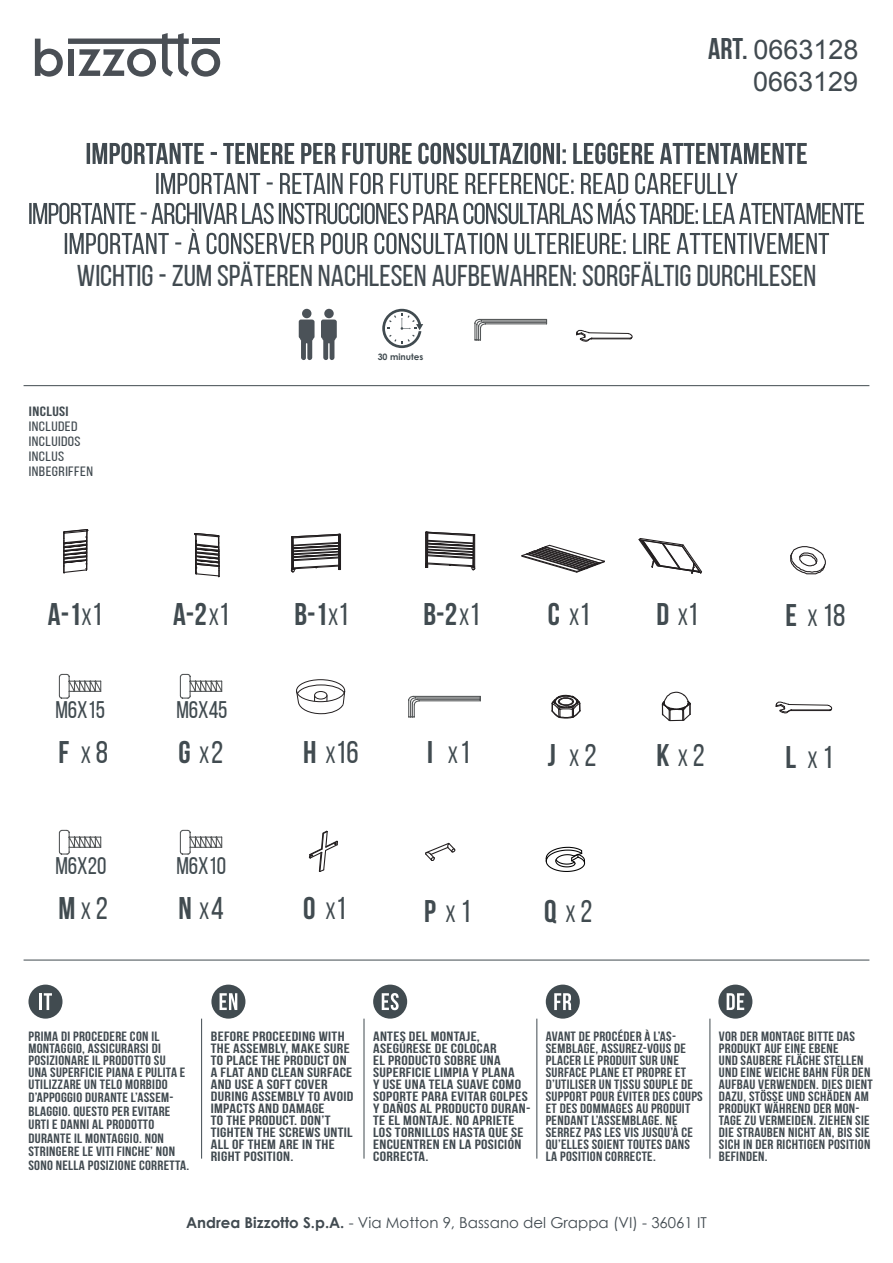
<style>
.page{position:relative;width:893px;height:1263px;background:#fff}
.page>*{position:absolute;margin:0;border:0;box-sizing:border-box;transform-origin:0 0}
.t1{font:700 31.35px "Bebas Neue";color:#414b50}
.t2{font:31.35px "Bebas Neue";color:#414b50}
.t3{font:30px "Bebas Neue";color:#414a50;scale:1.05 1}
.t4{font:27px/32.7px "Arial";color:#414a50;text-align:right}
.t5{font:24px "Bebas Neue";color:#414b50}
.t6{font:15px "Century Gothic";color:#414a50}
.t7{font:700 13.5px/12px "Bebas Neue";letter-spacing:.02em;color:#414a50;scale:1.1 1}
.t8{font:700 13.5px/12px "Bebas Neue";letter-spacing:.02em;color:#414a50;scale:1.2 1}
.t9{font:13.5px/15px "Bebas Neue";letter-spacing:.025em;color:#414a50;scale:1.2 1}
.t10{font:700 8.85px "Century Gothic Pro";color:#414b50}
.s1{font-family:"Bebas Neue";font-weight:700;font-size:30px}
.s2{font-weight:400;font-size:23.55px}
.s3{font-weight:400}
.s4{font-weight:700}
.s5{font-size:23.55px}
</style>
<div class="page">
<hr style="left:24px;top:385px;width:845px;height:1px;background:#414b50">
<div style="left:324px;top:309px;width:10px;height:9px;background:#4b5258;border-radius:50%"></div>
<svg style="left:321px;top:319px;width:16px;height:41px"></svg>
<div style="left:302px;top:309px;width:9px;height:9px;background:#4b5258;border-radius:50%"></div>
<svg style="left:299px;top:319px;width:16px;height:41px"></svg>
<svg style="left:382px;top:309px;width:41px;height:39px"></svg>
<svg style="left:35px;top:33px;width:185px;height:44px"></svg>
<div style="left:192px;top:39px;width:27px;height:5px;background:#4a4f55"></div>
<div style="left:296px;top:679px;width:49px;height:23px;border:1px solid #231f20;border-radius:50%"></div>
<svg style="left:296px;top:684px;width:50px;height:30px"></svg>
<div style="left:314px;top:691px;width:13px;height:8px;border:1px solid #231f20;border-radius:50%"></div>
<svg style="left:179px;top:673px;width:44px;height:26px"></svg>
<svg style="left:408px;top:695px;width:73px;height:23px"></svg>
<svg style="left:474px;top:318px;width:74px;height:23px"></svg>
<svg style="left:545px;top:846px;width:41px;height:26px"></svg>
<svg style="left:790px;top:546px;width:36px;height:29px"></svg>
<svg style="left:58px;top:529px;width:44px;height:170px"></svg>
<svg style="left:194px;top:533px;width:26px;height:44px"></svg>
<svg style="left:425px;top:531px;width:51px;height:40px"></svg>
<hr style="left:425px;top:532px;width:1px;height:35px;background:#231f20">
<svg style="left:290px;top:533px;width:51px;height:40px"></svg>
<hr style="left:340px;top:534px;width:1px;height:35px;background:#231f20">
<svg style="left:638px;top:538px;width:64px;height:36px"></svg>
<svg style="left:775px;top:701px;width:57px;height:13px"></svg>
<svg style="left:576px;top:330px;width:57px;height:12px"></svg>
<svg style="left:661px;top:691px;width:30px;height:31px"></svg>
<svg style="left:551px;top:694px;width:30px;height:25px"></svg>
<svg style="left:58px;top:829px;width:44px;height:26px"></svg>
<svg style="left:179px;top:829px;width:44px;height:26px"></svg>
<svg style="left:308px;top:830px;width:30px;height:42px"></svg>
<svg style="left:425px;top:842px;width:31px;height:19px"></svg>
<svg style="left:521px;top:544px;width:84px;height:29px"></svg>
<svg style="left:87px;top:143px;width:720px;height:21px"></svg>
<svg style="left:29px;top:173px;width:835px;height:81px"></svg>
<hr style="left:24px;top:960px;width:845px;height:1px;background:#414b50">
<hr style="left:201px;top:1019px;width:1px;height:139px;background:#414b50">
<hr style="left:364px;top:1019px;width:1px;height:139px;background:#414b50">
<hr style="left:536px;top:1019px;width:1px;height:139px;background:#414b50">
<hr style="left:709px;top:1019px;width:1px;height:139px;background:#414b50">
<div style="left:28px;top:984px;width:35px;height:35px;background:#414b50;border-radius:50%"></div>
<hr style="left:39px;top:993px;width:3px;height:17px;background:#fff">
<svg style="left:44px;top:993px;width:8px;height:17px"></svg>
<div style="left:546px;top:984px;width:34px;height:35px;background:#414b50;border-radius:50%"></div>
<svg style="left:554px;top:993px;width:17px;height:17px"></svg>
<div style="left:211px;top:984px;width:34px;height:35px;background:#414b50;border-radius:50%"></div>
<svg style="left:220px;top:993px;width:17px;height:17px"></svg>
<div style="left:373px;top:984px;width:34px;height:35px;background:#414b50;border-radius:50%"></div>
<svg style="left:382px;top:993px;width:17px;height:17px"></svg>
<div style="left:718px;top:984px;width:34px;height:35px;background:#414b50;border-radius:50%"></div>
<svg style="left:727px;top:993px;width:17px;height:17px"></svg>
<h3 class="t4" style="left:708px;top:33px;width:152px"><span class="s1">ART.</span> 0663128<br>0663129</h3>
<h2 class="t3" style="left:77px;top:259px;width:706px">WICHTIG - ZUM SPÄTEREN NACHLESEN AUFBEWAHREN: SORGFÄLTIG DURCHLESEN</h2>
<p class="t8" style="left:29px;top:405px;width:35px">INCLUSI</p>
<p class="t9" style="left:29px;top:419px;width:55px">INCLUDED<br>INCLUIDOS<br>INCLUS<br>INBEGRIFFEN</p>
<p class="t10" style="left:378px;top:351px;width:47px">30 minutes</p>
<h1 class="t1" style="left:48px;top:596px;width:56px">A-1<span class="s2">X</span><span class="s3">1</span></h1>
<h1 class="t1" style="left:173px;top:596px;width:58px">A-2<span class="s2">X</span><span class="s3">1</span></h1>
<h1 class="t1" style="left:294px;top:596px;width:56px">B-1<span class="s2">X</span><span class="s3">1</span></h1>
<h1 class="t1" style="left:423px;top:596px;width:58px">B-2<span class="s2">X</span><span class="s3">1</span></h1>
<h1 class="t1" style="left:548px;top:596px;width:44px">C <span class="s2">X</span><span class="s3">1</span></h1>
<h1 class="t1" style="left:656px;top:596px;width:43px">D <span class="s2">X</span><span class="s3">1</span></h1>
<h1 class="t2" style="left:785px;top:598px;width:61px"><span class="s4">E</span> <span class="s5">X</span> 18</h1>
<h3 class="t5" style="left:55px;top:696px;width:51px">M6X15</h3>
<h3 class="t5" style="left:176px;top:696px;width:53px">M6X45</h3>
<h1 class="t1" style="left:58px;top:735px;width:51px">F <span class="s2">X</span> <span class="s3">8</span></h1>
<h1 class="t1" style="left:178px;top:735px;width:46px">G <span class="s2">X</span><span class="s3">2</span></h1>
<h1 class="t2" style="left:303px;top:735px;width:57px"><span class="s4">H</span> <span class="s5">X</span>16</h1>
<h1 class="t1" style="left:427px;top:735px;width:45px">I <span class="s2">X</span><span class="s3">1</span></h1>
<h1 class="t1" style="left:548px;top:738px;width:50px">J <span class="s2">X</span><span class="s3">2</span></h1>
<h1 class="t1" style="left:656px;top:738px;width:50px">K <span class="s2">X</span> <span class="s3">2</span></h1>
<h1 class="t1" style="left:785px;top:740px;width:49px">L <span class="s2">X</span> <span class="s3">1</span></h1>
<h3 class="t5" style="left:55px;top:852px;width:52px">M6X20</h3>
<h3 class="t5" style="left:176px;top:852px;width:51px">M6X10</h3>
<h1 class="t1" style="left:58px;top:891px;width:51px">M <span class="s2">X</span> <span class="s3">2</span></h1>
<h1 class="t1" style="left:178px;top:891px;width:47px">N <span class="s2">X</span><span class="s3">4</span></h1>
<h1 class="t1" style="left:303px;top:891px;width:45px">O <span class="s2">X</span><span class="s3">1</span></h1>
<h1 class="t1" style="left:424px;top:894px;width:49px">P <span class="s2">X</span><span class="s3">1</span></h1>
<h1 class="t1" style="left:544px;top:894px;width:50px">Q <span class="s2">X</span> <span class="s3">2</span></h1>
<p class="t7" style="left:28px;top:1030px;width:144px">PRIMA DI PROCEDERE CON IL<br>MONTAGGIO, ASSICURARSI DI<br>POSIZIONARE IL PRODOTTO SU<br>UNA SUPERFICIE PIANA E PULITA E<br>UTILIZZARE UN TELO MORBIDO</p>
<p class="t7" style="left:28px;top:1090px;width:148px;line-height:13.5px">D’APPOGGIO DURANTE L’ASSEM-<br>BLAGGIO. QUESTO PER EVITARE<br>URTI E DANNI AL PRODOTTO<br>DURANTE IL MONTAGGIO. NON<br>STRINGERE LE VITI FINCHE’ NON<br>SONO NELLA POSIZIONE CORRETTA.</p>
<p class="t8" style="left:211px;top:1030px;width:120px">BEFORE PROCEEDING WITH<br>THE ASSEMBLY, MAKE SURE<br>TO PLACE THE PRODUCT ON<br>A FLAT AND CLEAN SURFACE<br>AND USE A SOFT COVER<br>DURING ASSEMBLY TO AVOID<br>IMPACTS AND DAMAGE<br>TO THE PRODUCT. DON’T<br>TIGHTEN THE SCREWS UNTIL<br>ALL OF THEM ARE IN THE<br>RIGHT POSITION.</p>
<p class="t8" style="left:373px;top:1030px;width:133px">ANTES DEL MONTAJE,<br>ASEGÚRESE DE COLOCAR<br>EL PRODUCTO SOBRE UNA<br>SUPERFICIE LIMPIA Y PLANA<br>Y USE UNA TELA SUAVE COMO<br>SOPORTE PARA EVITAR GOLPES<br>Y DAÑOS AL PRODUCTO DURAN-<br>TE EL MONTAJE. NO APRIETE<br>LOS TORNILLOS HASTA QUE SE<br>ENCUENTREN EN LA POSICIÓN<br>CORRECTA.</p>
<p class="t7" style="left:546px;top:1030px;width:144px">AVANT DE PROCÉDER À L’AS-<br>SEMBLAGE, ASSUREZ-VOUS DE<br>PLACER LE PRODUIT SUR UNE<br>SURFACE PLANE ET PROPRE ET<br>D’UTILISER UN TISSU SOUPLE DE<br>SUPPORT POUR ÉVITER DES COUPS<br>ET DES DOMMAGES AU PRODUIT<br>PENDANT L’ASSEMBLAGE. NE<br>SERREZ PAS LES VIS JUSQU’À CE<br>QU’ELLES SOIENT TOUTES DANS<br>LA POSITION CORRECTE.</p>
<p class="t7" style="left:719px;top:1030px;width:141px">VOR DER MONTAGE BITTE DAS<br>PRODUKT AUF EINE EBENE<br>UND SAUBERE FLÄCHE STELLEN<br>UND EINE WEICHE BAHN FÜR DEN<br>AUFBAU VERWENDEN. DIES DIENT<br>DAZU, STÖßE UND SCHÄDEN AM<br>PRODUKT WÄHREND DER MON-<br>TAGE ZU VERMEIDEN. ZIEHEN SIE<br>DIE STRAUBEN NICHT AN, BIS SIE<br>SICH IN DER RICHTIGEN POSITION<br>BEFINDEN.</p>
<p class="t6" style="left:186px;top:1212px;width:522px"><span class="s4">Andrea Bizzotto S.p.A.</span> - Via Motton 9, Bassano del Grappa (VI) - 36061 IT</p>
</div>
